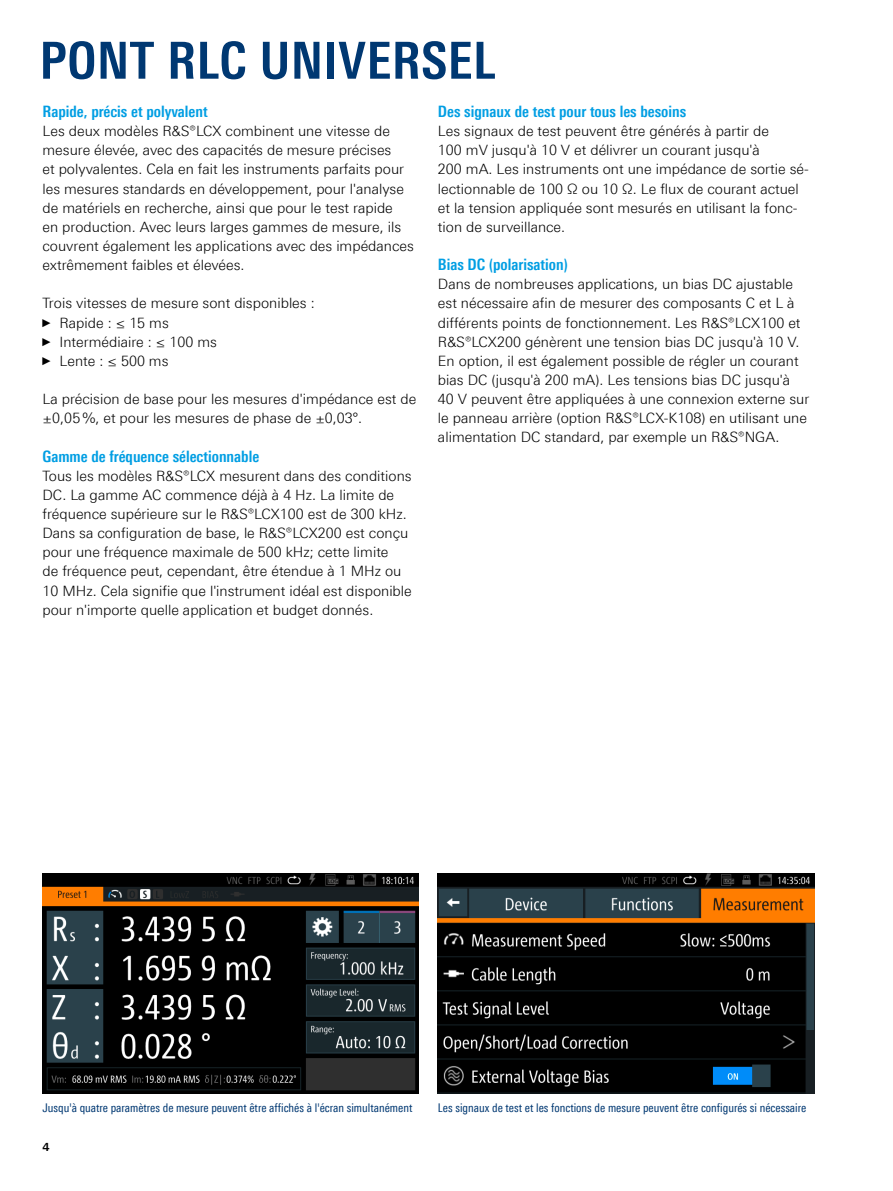
<style>
.page{position:relative;width:893px;height:1191px;background:#fff}
.page>*{position:absolute;margin:0;border:0;box-sizing:border-box;transform-origin:0 0}
.Seiten_Headline_34Pt{font:700 51px "Linotype Univers 620 Cn";letter-spacing:.01em;color:#003872}
.Absatzfett_cyan{font:700 15.75px "Linotype Univers 620 Cn";color:#009ee3}
.Haupttext_ohne_Absta{font:300 14.25px/19.2px "Linotype Univers 330";color:#000}
.Haupttext{font:300 14.25px/19.2px "Linotype Univers 330";color:#000}
.Bildunterschrift{font:12px "Linotype Univers 420 Cn";color:#003872}
.t1{font:700 11.25px "Linotype Univers 630";color:#000}
.s1{font-family:"Arial Narrow";font-weight:400;font-size:11.4px}
</style>
<div class="page">
<img style="left:438px;top:873px;width:376px;height:220px">
<img style="left:43px;top:873px;width:376px;height:220px">
<p class="Seiten_Headline_34Pt" style="left:40px;top:30px;width:458px">PONT RLC UNIVERSEL</p>
<p class="Absatzfett_cyan" style="left:43px;top:102px;width:167px">Rapide, précis et polyvalent</p>
<p class="Haupttext_ohne_Absta" style="left:43px;top:121px;width:373px">Les deux modèles R&amp;S®LCX combinent une vitesse de mesure élevée, avec des capacités de mesure précises<br>et polyvalentes. Cela en fait les instruments parfaits pour les mesures standards en développement, pour l'analyse de matériels en recherche, ainsi que pour le test rapide<br>en production. Avec leurs larges gammes de mesure, ils couvrent également les applications avec des impédances extrêmement faibles et élevées.</p>
<p class="Haupttext" style="left:43px;top:293px;width:274px">Trois vitesses de mesure sont disponibles :</p>
<p class="Haupttext_ohne_Absta" style="left:43px;top:313px;width:128px"><span class="s1">►</span> Rapide : ≤ 15 ms</p>
<p class="Haupttext_ohne_Absta" style="left:43px;top:332px;width:176px"><span class="s1">►</span> Intermédiaire : ≤ 100 ms</p>
<p class="Haupttext_ohne_Absta" style="left:43px;top:351px;width:128px"><span class="s1">►</span> Lente : ≤ 500 ms</p>
<p class="Haupttext" style="left:43px;top:389px;width:375px">La précision de base pour les mesures d'impédance est de ±0,05%, et pour les mesures de phase de ±0,03°.</p>
<p class="Absatzfett_cyan" style="left:43px;top:446px;width:218px">Gamme de fréquence sélectionnable</p>
<p class="Haupttext_ohne_Absta" style="left:43px;top:466px;width:371px">Tous les modèles R&amp;S®LCX mesurent dans des conditions DC. La gamme AC commence déjà à 4 Hz. La limite de fréquence supérieure sur le R&amp;S®LCX100 est de 300 kHz.<br>Dans sa configuration de base, le R&amp;S®LCX200 est conçu pour une fréquence maximale de 500 kHz; cette limite<br>de fréquence peut, cependant, être étendue à 1 MHz ou 10 MHz. Cela signifie que l'instrument idéal est disponible pour n'importe quelle application et budget donnés.</p>
<p class="Absatzfett_cyan" style="left:438px;top:102px;width:250px">Des signaux de test pour tous les besoins</p>
<p class="Haupttext_ohne_Absta" style="left:438px;top:121px;width:372px">Les signaux de test peuvent être générés à partir de<br>100 mV jusqu'à 10 V et délivrer un courant jusqu'à<br>200 mA. Les instruments ont une impédance de sortie sé&shy;lectionnable de 100 Ω ou 10 Ω. Le flux de courant actuel et la tension appliquée sont mesurés en utilisant la fonc&shy;tion de surveillance.</p>
<p class="Absatzfett_cyan" style="left:438px;top:255px;width:132px">Bias DC (polarisation)</p>
<p class="Haupttext_ohne_Absta" style="left:438px;top:274px;width:373px">Dans de nombreuses applications, un bias DC ajustable est nécessaire afin de mesurer des composants C et L à différents points de fonctionnement. Les R&amp;S®LCX100 et R&amp;S®LCX200 génèrent une tension bias DC jusqu'à 10 V.<br>En option, il est également possible de régler un courant bias DC (jusqu'à 200 mA). Les tensions bias DC jusqu'à 40 V peuvent être appliquées à une connexion externe sur le panneau arrière (option R&amp;S®LCX-K108) en utilisant une alimentation DC standard, par exemple un R&amp;S®NGA.</p>
<p class="Bildunterschrift" style="left:43px;top:1101px;width:371px">Jusqu'à quatre paramètres de mesure peuvent être affichés à l'écran simultanément</p>
<p class="Bildunterschrift" style="left:438px;top:1101px;width:370px">Les signaux de test et les fonctions de mesure peuvent être configurés si nécessaire</p>
<p class="t1" style="left:43px;top:1139px;width:9px">4</p>
</div>
